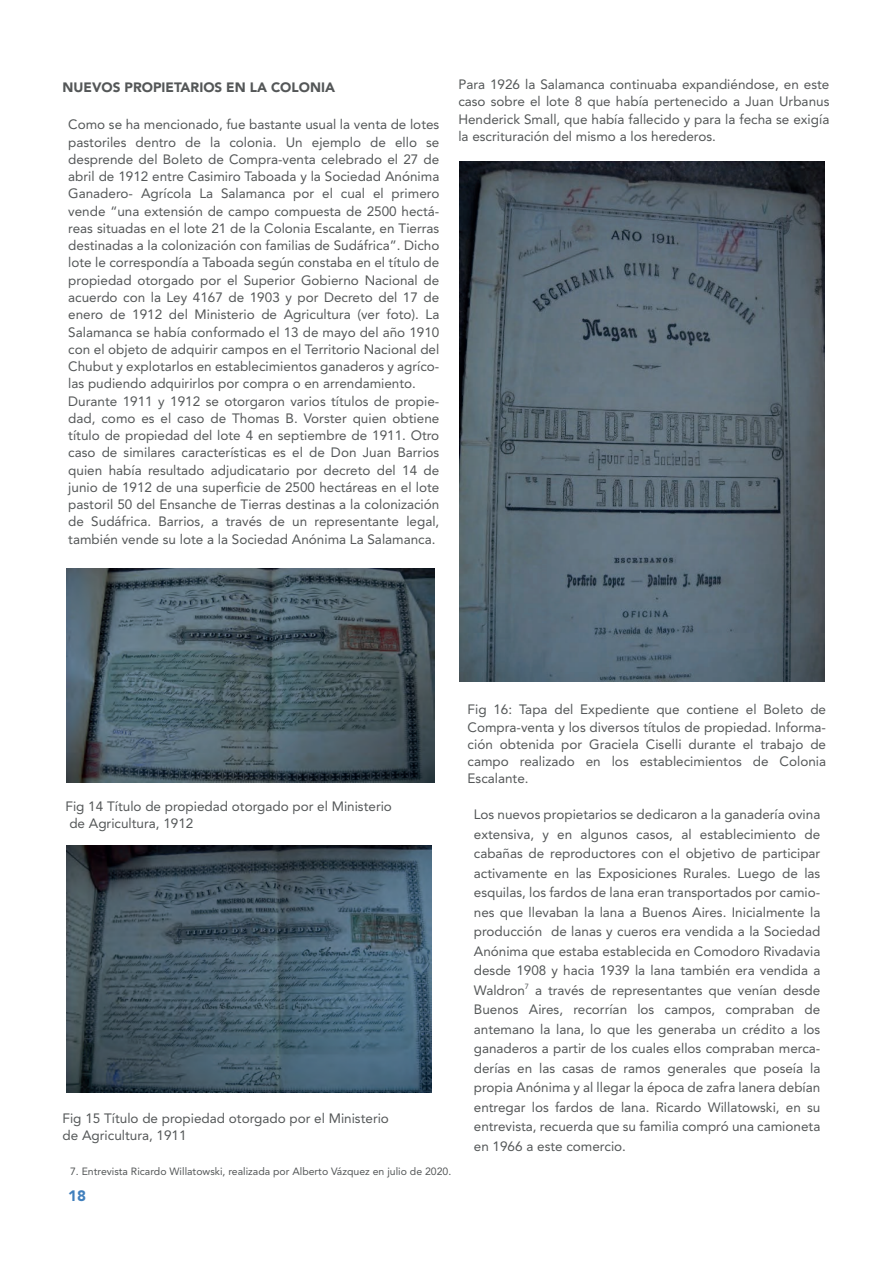
<style>
.page{position:relative;width:893px;height:1263px;background:#fff}
.page>*{position:absolute;margin:0;border:0;box-sizing:border-box;transform-origin:0 0}
.t1{font:900 15px "Avenir LT Std";color:#4180bd}
.t2{font:13.5px/17.2px "Avenir LT Std";color:#545758}
.t3{font:900 13.5px "Avenir LT Std";color:#545758}
.t4{font:10.5px "Avenir LT Std";color:#545758}
</style>
<div class="page">
<img style="left:66px;top:568px;width:369px;height:214px">
<img style="left:66px;top:845px;width:366px;height:247px">
<img style="left:460px;top:162px;width:365px;height:519px">
<p class="t3" style="left:63px;top:79px;width:274px">NUEVOS PROPIETARIOS EN LA COLONIA</p>
<p class="t2" style="left:68px;top:116px;width:373px">Como se ha mencionado, fue bastante usual la venta de lotes pastoriles dentro de la colonia. Un ejemplo de ello se desprende del Boleto de Compra-venta celebrado el 27 de abril de 1912 entre Casimiro Taboada y la Sociedad Anónima Ganadero- Agrícola La Salamanca por el cual el primero vende “una extensión de campo compuesta de 2500 hectá&shy;reas situadas en el lote 21 de la Colonia Escalante, en Tierras destinadas a la colonización con familias de Sudáfrica”. Dicho lote le correspondía a Taboada según constaba en el título de propiedad otorgado por el Superior Gobierno Nacional de acuerdo con la Ley 4167 de 1903 y por Decreto del 17 de enero de 1912 del Ministerio de Agricultura (ver foto). La Salamanca se había conformado el 13 de mayo del año 1910 con el objeto de adquirir campos en el Territorio Nacional del Chubut y explotarlos en establecimientos ganaderos y agríco&shy;las pudiendo adquirirlos por compra o en arrendamiento.<br>Durante 1911 y 1912 se otorgaron varios títulos de propie&shy;dad, como es el caso de Thomas B. Vorster quien obtiene título de propiedad del lote 4 en septiembre de 1911. Otro caso de similares características es el de Don Juan Barrios quien había resultado adjudicatario por decreto del 14 de junio de 1912 de una superficie de 2500 hectáreas en el lote pastoril 50 del Ensanche de Tierras destinas a la colonización de Sudáfrica. Barrios, a través de un representante legal, también vende su lote a la Sociedad Anónima La Salamanca.</p>
<p class="t2" style="left:458px;top:76px;width:373px;text-align:justify">Para 1926 la Salamanca continuaba expandiéndose, en este caso sobre el lote 8 que había pertenecido a Juan Urbanus Henderick Small, que había fallecido y para la fecha se exigía la escrituración del mismo a los herederos.</p>
<p class="t2" style="left:66px;top:798px;width:328px">Fig 14 Título de propiedad otorgado por el Ministerio de Agricultura, 1912</p>
<p class="t2" style="left:63px;top:1109px;width:328px">Fig 15 Título de propiedad otorgado por el Ministerio de Agricultura, 1911</p>
<p class="t4" style="left:70px;top:1165px;width:383px">7. Entrevista Ricardo Willatowski, realizada por Alberto Vázquez en julio de 2020.</p>
<p class="t1" style="left:68px;top:1187px;width:19px">18</p>
<p class="t2" style="left:468px;top:701px;width:360px;text-align:justify">Fig 16: Tapa del Expediente que contiene el Boleto de Compra-venta y los diversos títulos de propiedad. Informa&shy;ción obtenida por Graciela Ciselli durante el trabajo de campo realizado en los establecimientos de Colonia Escalante.</p>
<p class="t2" style="left:474px;top:805px;width:348px;line-height:19.5px;text-align:justify">Los nuevos propietarios se dedicaron a la ganadería ovina extensiva, y en algunos casos, al establecimiento de cabañas de reproductores con el objetivo de participar activamente en las Exposiciones Rurales. Luego de las esquilas, los fardos de lana eran transportados por camio&shy;nes que llevaban la lana a Buenos Aires. Inicialmente la producción de lanas y cueros era vendida a la Sociedad Anónima que estaba establecida en Comodoro Rivadavia desde 1908 y hacia 1939 la lana también era vendida a Waldron<sup>7</sup> a través de representantes que venían desde Buenos Aires, recorrían los campos, compraban de antemano la lana, lo que les generaba un crédito a los ganaderos a partir de los cuales ellos compraban merca&shy;derías en las casas de ramos generales que poseía la propia Anónima y al llegar la época de zafra lanera debían entregar los fardos de lana. Ricardo Willatowski, en su entrevista, recuerda que su familia compró una camioneta en 1966 a este comercio.</p>
</div>
